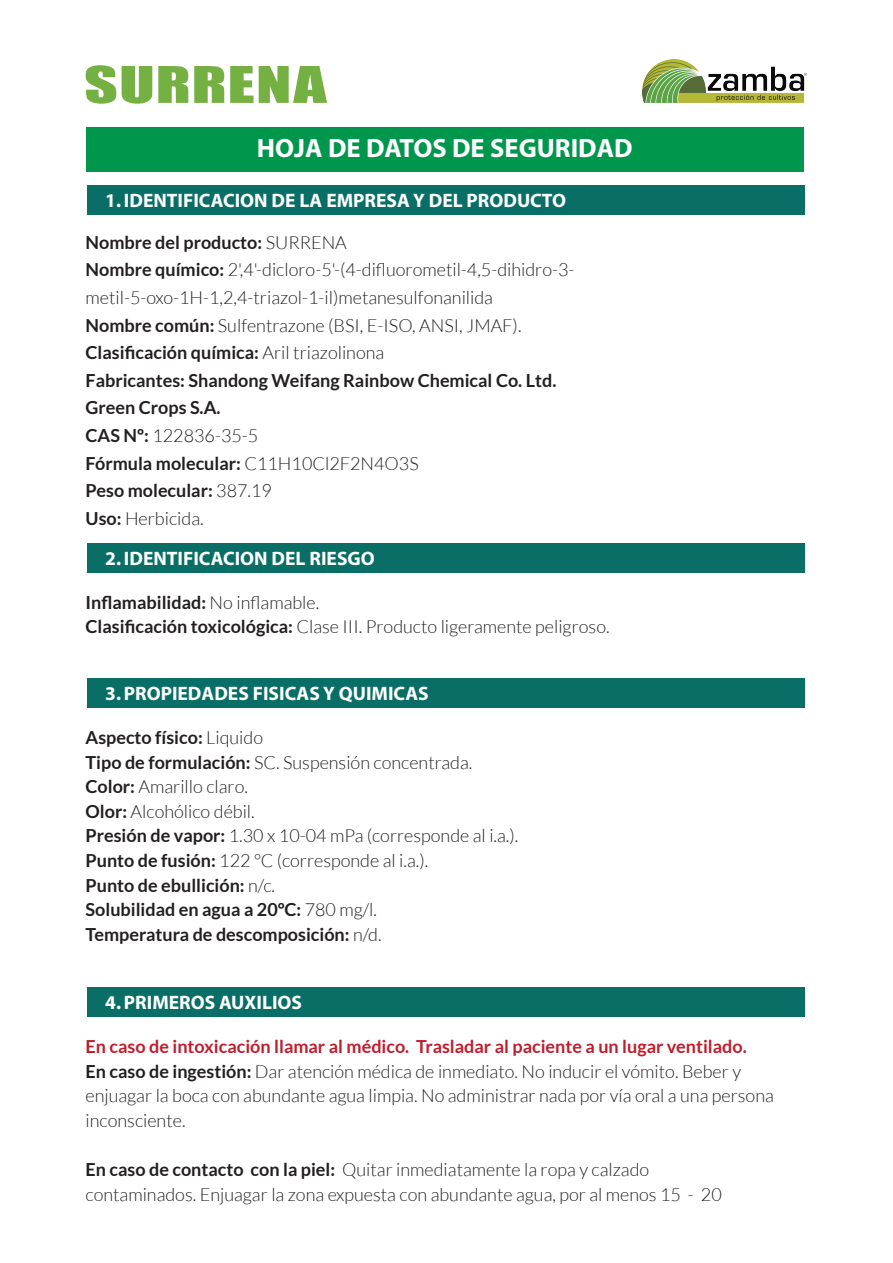
<style>
.page{position:relative;width:893px;height:1263px;background:#fff}
.page>*{position:absolute;margin:0;border:0;box-sizing:border-box;transform-origin:0 0}
.t1{font:700 26.55px "Myriad";color:#fff}
.t2{font:700 19.5px "Myriad";color:#fff}
.t3{font:300 18px/27.6px "Lato";color:#231f20}
.t4{font:700 18px/24.6px "Lato";color:#231f20}
.s1{font-weight:700}
.s2{font-weight:300}
.s3{font-weight:700;color:#be1d2c}
</style>
<div class="page">
<div style="left:86px;top:127px;width:717px;height:45px;background:#00974d"></div>
<img style="left:642px;top:60px;width:164px;height:42px">
<div style="left:87px;top:185px;width:717px;height:29px;background:#096f66"></div>
<div style="left:87px;top:543px;width:717px;height:30px;background:#096f66"></div>
<div style="left:87px;top:678px;width:717px;height:30px;background:#096f66"></div>
<div style="left:87px;top:987px;width:717px;height:30px;background:#096f66"></div>
<svg style="left:86px;top:65px;width:30px;height:39px"></svg>
<svg style="left:122px;top:66px;width:30px;height:38px"></svg>
<svg style="left:158px;top:66px;width:30px;height:37px"></svg>
<svg style="left:194px;top:66px;width:30px;height:37px"></svg>
<svg style="left:230px;top:66px;width:23px;height:37px"></svg>
<svg style="left:259px;top:66px;width:68px;height:37px"></svg>
<h1 class="t1" style="left:257px;top:135px;width:377px">HOJA DE DATOS DE SEGURIDAD</h1>
<p class="t2" style="left:105px;top:190px;width:462px">1. IDENTIFICACION DE LA EMPRESA Y DEL PRODUCTO</p>
<p class="t3" style="left:86px;top:229px;width:490px"><span class="s1">Nombre del producto:</span> SURRENA<br><span class="s1">Nombre químico:</span> 2',4'-dicloro-5'-(4-difluorometil-4,5-dihidro-3- metil-5-oxo-1H-1,2,4-triazol-1-il)metanesulfonanilida<br><span class="s1">Nombre común:</span> Sulfentrazone (BSI, E-ISO, ANSI, JMAF).<br><span class="s1">Clasificación química:</span> Aril triazolinona<br><span class="s1">Fabricantes: Shandong Weifang Rainbow Chemical Co. Ltd.<br>Green Crops S.A.<br>CAS Nº:</span> 122836-35-5<br><span class="s1">Fórmula molecular:</span> C11H10Cl2F2N4O3S<br><span class="s1">Peso molecular:</span> 387.19<br><span class="s1">Uso:</span> Herbicida.</p>
<p class="t2" style="left:105px;top:548px;width:271px">2. IDENTIFICACION DEL RIESGO</p>
<p class="t3" style="left:86px;top:590px;width:526px;line-height:24.6px"><span class="s1">Inflamabilidad:</span> No inflamable.<br><span class="s1">Clasificación toxicológica:</span> Clase III. Producto ligeramente peligroso.</p>
<p class="t2" style="left:105px;top:683px;width:325px">3. PROPIEDADES FISICAS Y QUIMICAS</p>
<p class="t4" style="left:86px;top:725px;width:434px">Aspecto físico: <span class="s2">Liquido<br></span>Tipo de formulación: <span class="s2">SC. Suspensión concentrada.<br></span>Color: <span class="s2">Amarillo claro.<br></span>Olor: <span class="s2">Alcohólico débil.<br></span>Presión de vapor: <span class="s2">1.30 x 10-04 mPa (corresponde al i.a.).<br></span>Punto de fusión: <span class="s2">122 °C (corresponde al i.a.).<br></span>Punto de ebullición: <span class="s2">n/c.<br></span>Solubilidad en agua a 20ºC: <span class="s2">780 mg/l.<br></span>Temperatura de descomposición: <span class="s2">n/d.</span></p>
<p class="t2" style="left:105px;top:992px;width:198px">4. PRIMEROS AUXILIOS</p>
<p class="t3" style="left:86px;top:1034px;width:690px;line-height:24.6px"><span class="s3">En caso de intoxicación llamar al médico. Trasladar al paciente a un lugar ventilado.<br></span><span class="s1">En caso de ingestión:</span> Dar atención médica de inmediato. No inducir el vómito. Beber y enjuagar la boca con abundante agua limpia. No administrar nada por vía oral a una persona inconsciente.</p>
<p class="t3" style="left:86px;top:1157px;width:638px;line-height:24.6px"><span class="s1">En caso de contacto con la piel:</span> Quitar inmediatamente la ropa y calzado contaminados. Enjuagar la zona expuesta con abundante agua, por al menos 15 - 20</p>
</div>
